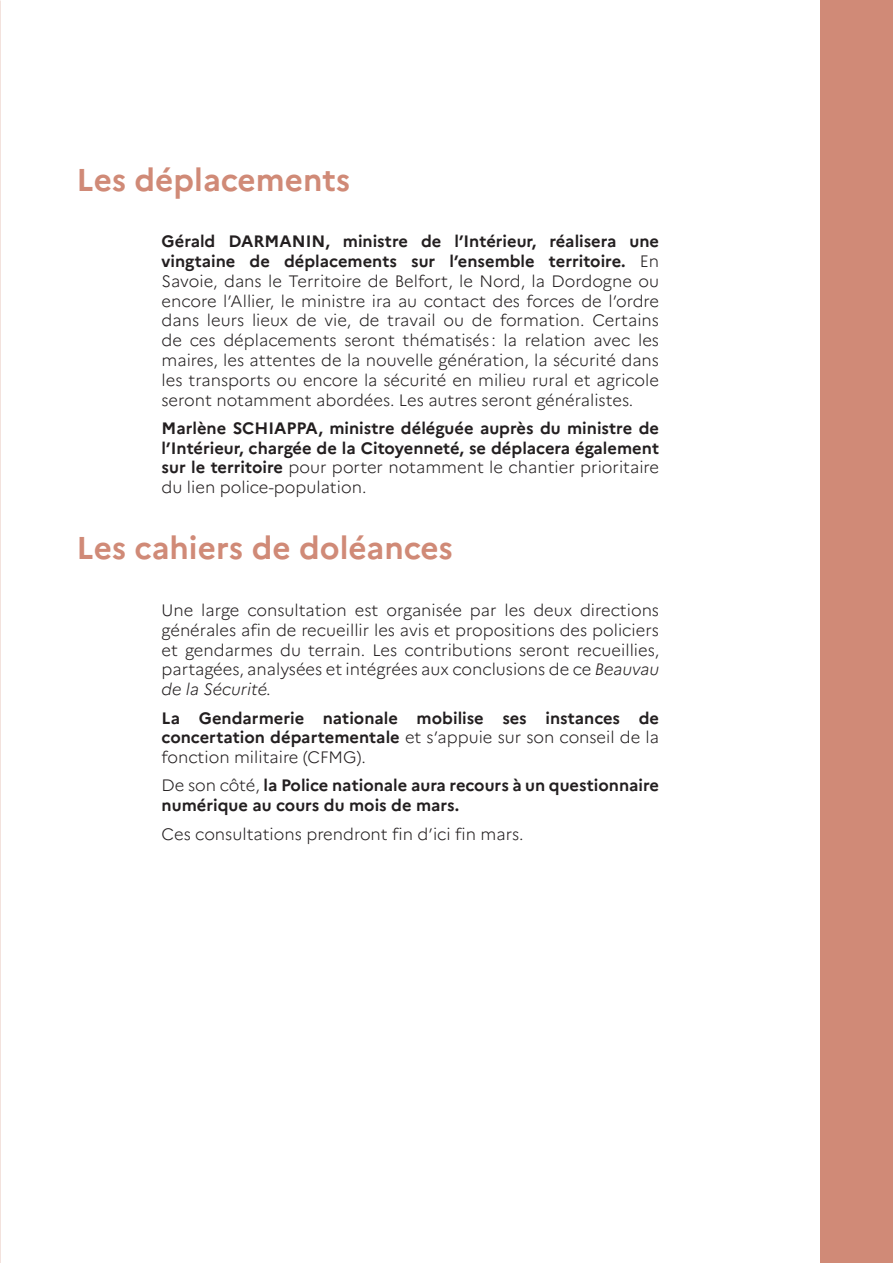
<style>
.page{position:relative;width:893px;height:1263px;background:#fff}
.page>*{position:absolute;margin:0;border:0;box-sizing:border-box;transform-origin:0 0}
.Titre{font:700 31.5px "Marianne";color:#d08a77}
.Texte{font:300 16.5px/19.8px "Marianne";color:#231f20;text-align:justify}
.Texte-2{font:700 16.5px/19.8px "Marianne";color:#231f20;text-align:justify}
.s1{font-weight:700}
.s2{font-weight:300}
.s3{font-style:italic}
</style>
<div class="page">
<div style="left:821px;top:0;width:72px;height:1263px;background:#d08a77"></div>
<p class="Titre" style="left:77px;top:160px;width:275px">Les déplacements</p>
<p class="Texte" style="left:162px;top:231px;width:499px"><span class="s1">Gérald DARMANIN, ministre de l’Intérieur, réalisera une vingtaine de déplacements sur l’ensemble territoire.</span> En Savoie, dans le Territoire de Belfort, le Nord, la Dordogne ou encore l’Allier, le ministre ira au contact des forces de l’ordre dans leurs lieux de vie, de travail ou de formation. Certains de ces déplacements seront thématisés : la relation avec les maires, les attentes de la nouvelle génération, la sécurité dans les transports ou encore la sécurité en milieu rural et agricole seront notamment abordées. Les autres seront généralistes.</p>
<p class="Texte-2" style="left:162px;top:418px;width:499px">Marlène SCHIAPPA, ministre déléguée auprès du ministre de l’Intérieur, chargée de la Citoyenneté, se déplacera également sur le territoire <span class="s2">pour porter notamment le chantier prioritaire du lien police-population.</span></p>
<p class="Titre" style="left:77px;top:529px;width:378px">Les cahiers de doléances</p>
<p class="Texte" style="left:162px;top:600px;width:499px">Une large consultation est organisée par les deux directions générales afin de recueillir les avis et propositions des policiers et gendarmes du terrain. Les contributions seront recueillies, partagées, analysées et intégrées aux conclusions de ce <span class="s3">Beauvau de la Sécurité.</span></p>
<p class="Texte-2" style="left:162px;top:708px;width:499px">La Gendarmerie nationale mobilise ses instances de concertation départementale <span class="s2">et s’appuie sur son conseil de la fonction militaire (CFMG).</span></p>
<p class="Texte-2" style="left:162px;top:776px;width:499px"><span class="s2">De son côté,</span> la Police nationale aura recours à un questionnaire numérique au cours du mois de mars.</p>
<p class="Texte" style="left:162px;top:824px;width:363px">Ces consultations prendront fin d’ici fin mars.</p>
</div>
